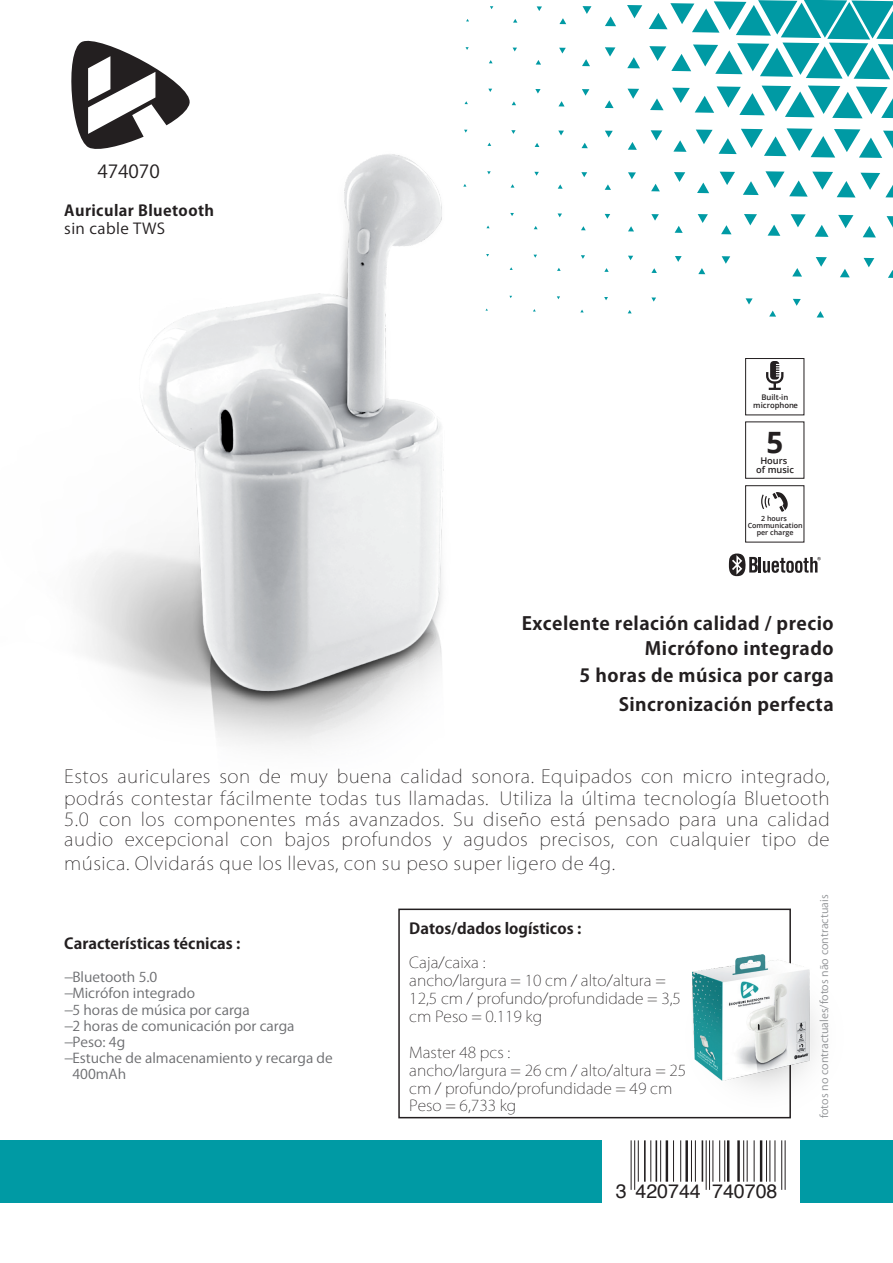
<style>
.page{position:relative;width:893px;height:1263px;background:#fff}
.page>*{position:absolute;margin:0;border:0;box-sizing:border-box;transform-origin:0 0}
.t1{font:700 29.4px "Open Sans";color:#231f20}
.t2{font:19.65px "Helvetica";color:#231f20}
.t3{font:200 18px/21.1px "Koz Go Pro";letter-spacing:.025em;color:#231f20;text-align:justify;scale:1.05 1}
.t4{font:700 18px/27px "Koz Go Pro";letter-spacing:.025em;color:#231f20;text-align:right;scale:1.05 1}
.t5{font:18px "Koz Go Pro";color:#231f20;scale:1.05 1}
.t6{font:200 15px/18px "Koz Go Pro";color:#231f20;scale:1.05 1}
.t7{font:700 15px "Koz Go Pro";color:#231f20;scale:1.05 1}
.t8{font:700 15px "Koz Go Pro";letter-spacing:.025em;color:#231f20;scale:1.05 1}
.t9{font:15px "Koz Go Pro";letter-spacing:.025em;color:#231f20;scale:1.05 1}
.t10{font:13.5px "Koz Go Pr 6 N";color:#6c6d70;scale:1.05 1}
.t11{font:10.5px "Koz Go Pr 6 N";color:#939598;scale:1.05 1}
.t12{font:600 9.3px/9.3px "Open Sans";color:#231f20;text-align:center}
.t13{font:600 7.8px/7.8px "Open Sans";color:#231f20;text-align:center}
.t14{font:600 7.2px/7.2px "Open Sans";color:#231f20;text-align:center}
</style>
<div class="page">
<img style="left:78px;top:107px;width:586px;height:639px">
<svg style="left:71px;top:40px;width:122px;height:116px"></svg>
<hr style="left:631px;top:1140px;width:1px;height:50px;background:#231f20">
<hr style="left:634px;top:1140px;width:1px;height:50px;background:#231f20">
<hr style="left:638px;top:1140px;width:1px;height:42px;background:#231f20">
<hr style="left:644px;top:1140px;width:2px;height:42px;background:#231f20">
<hr style="left:650px;top:1140px;width:1px;height:42px;background:#231f20">
<hr style="left:655px;top:1140px;width:2px;height:42px;background:#231f20">
<hr style="left:660px;top:1140px;width:1px;height:42px;background:#231f20">
<hr style="left:666px;top:1140px;width:2px;height:42px;background:#231f20">
<hr style="left:673px;top:1140px;width:1px;height:42px;background:#231f20">
<hr style="left:680px;top:1140px;width:1px;height:42px;background:#231f20">
<hr style="left:685px;top:1140px;width:3px;height:42px;background:#231f20">
<hr style="left:691px;top:1140px;width:1px;height:42px;background:#231f20">
<hr style="left:695px;top:1140px;width:1px;height:42px;background:#231f20">
<hr style="left:702px;top:1140px;width:1px;height:42px;background:#231f20">
<hr style="left:706px;top:1140px;width:1px;height:50px;background:#231f20">
<hr style="left:709px;top:1140px;width:1px;height:50px;background:#231f20">
<hr style="left:712px;top:1140px;width:1px;height:42px;background:#231f20">
<hr style="left:719px;top:1140px;width:1px;height:42px;background:#231f20">
<hr style="left:724px;top:1140px;width:1px;height:42px;background:#231f20">
<hr style="left:727px;top:1140px;width:2px;height:42px;background:#231f20">
<hr style="left:737px;top:1140px;width:3px;height:42px;background:#231f20">
<hr style="left:743px;top:1140px;width:1px;height:42px;background:#231f20">
<hr style="left:747px;top:1140px;width:1px;height:42px;background:#231f20">
<hr style="left:754px;top:1140px;width:1px;height:42px;background:#231f20">
<hr style="left:760px;top:1140px;width:2px;height:42px;background:#231f20">
<hr style="left:766px;top:1140px;width:1px;height:42px;background:#231f20">
<hr style="left:769px;top:1140px;width:1px;height:42px;background:#231f20">
<hr style="left:775px;top:1140px;width:1px;height:42px;background:#231f20">
<hr style="left:781px;top:1140px;width:1px;height:50px;background:#231f20">
<hr style="left:785px;top:1140px;width:1px;height:50px;background:#231f20">
<div style="left:398px;top:908px;width:393px;height:210px;border:2px solid #231f20"></div>
<svg style="left:729px;top:553px;width:92px;height:23px"></svg>
<div style="left:745px;top:358px;width:59px;height:57px;border:1px solid #231f20"></div>
<div style="left:745px;top:485px;width:59px;height:57px;border:1px solid #231f20"></div>
<svg style="left:761px;top:492px;width:27px;height:20px"></svg>
<svg style="left:766px;top:361px;width:18px;height:29px"></svg>
<div style="left:0;top:1140px;width:602px;height:63px;background:#009aa4"></div>
<div style="left:801px;top:1140px;width:92px;height:63px;background:#009aa4"></div>
<svg style="left:649px;top:0;width:244px;height:79px"></svg>
<svg style="left:672px;top:86px;width:221px;height:32px"></svg>
<svg style="left:627px;top:5px;width:15px;height:13px"></svg>
<svg style="left:627px;top:57px;width:13px;height:11px"></svg>
<svg style="left:627px;top:89px;width:12px;height:10px"></svg>
<svg style="left:650px;top:98px;width:14px;height:12px"></svg>
<svg style="left:696px;top:128px;width:197px;height:30px"></svg>
<svg style="left:605px;top:16px;width:11px;height:10px"></svg>
<svg style="left:605px;top:47px;width:10px;height:10px"></svg>
<svg style="left:605px;top:100px;width:9px;height:8px"></svg>
<svg style="left:651px;top:130px;width:11px;height:11px"></svg>
<svg style="left:673px;top:140px;width:14px;height:12px"></svg>
<svg style="left:720px;top:172px;width:15px;height:13px"></svg>
<svg style="left:743px;top:181px;width:16px;height:14px"></svg>
<svg style="left:791px;top:214px;width:15px;height:13px"></svg>
<svg style="left:582px;top:6px;width:9px;height:8px"></svg>
<svg style="left:582px;top:59px;width:8px;height:7px"></svg>
<svg style="left:582px;top:89px;width:7px;height:7px"></svg>
<svg style="left:605px;top:131px;width:8px;height:7px"></svg>
<svg style="left:628px;top:142px;width:9px;height:8px"></svg>
<svg style="left:674px;top:172px;width:11px;height:10px"></svg>
<svg style="left:697px;top:183px;width:12px;height:10px"></svg>
<svg style="left:744px;top:214px;width:13px;height:11px"></svg>
<svg style="left:768px;top:225px;width:12px;height:11px"></svg>
<svg style="left:815px;top:225px;width:13px;height:12px"></svg>
<svg style="left:838px;top:215px;width:15px;height:13px"></svg>
<svg style="left:765px;top:171px;width:128px;height:26px"></svg>
<svg style="left:559px;top:18px;width:7px;height:6px"></svg>
<svg style="left:559px;top:48px;width:7px;height:5px"></svg>
<svg style="left:558px;top:101px;width:7px;height:6px"></svg>
<svg style="left:558px;top:131px;width:6px;height:4px"></svg>
<svg style="left:581px;top:143px;width:7px;height:5px"></svg>
<svg style="left:628px;top:172px;width:8px;height:7px"></svg>
<svg style="left:651px;top:184px;width:9px;height:7px"></svg>
<svg style="left:698px;top:214px;width:10px;height:9px"></svg>
<svg style="left:721px;top:225px;width:10px;height:9px"></svg>
<svg style="left:792px;top:268px;width:10px;height:9px"></svg>
<svg style="left:816px;top:257px;width:11px;height:10px"></svg>
<svg style="left:863px;top:226px;width:13px;height:11px"></svg>
<svg style="left:886px;top:216px;width:7px;height:12px"></svg>
<svg style="left:537px;top:6px;width:5px;height:5px"></svg>
<svg style="left:536px;top:60px;width:5px;height:5px"></svg>
<svg style="left:535px;top:89px;width:6px;height:5px"></svg>
<svg style="left:535px;top:143px;width:4px;height:4px"></svg>
<svg style="left:581px;top:172px;width:6px;height:5px"></svg>
<svg style="left:605px;top:184px;width:6px;height:6px"></svg>
<svg style="left:651px;top:214px;width:8px;height:7px"></svg>
<svg style="left:675px;top:226px;width:8px;height:7px"></svg>
<svg style="left:722px;top:256px;width:8px;height:8px"></svg>
<svg style="left:793px;top:299px;width:8px;height:7px"></svg>
<svg style="left:840px;top:269px;width:10px;height:8px"></svg>
<svg style="left:864px;top:258px;width:10px;height:9px"></svg>
<svg style="left:513px;top:19px;width:4px;height:4px"></svg>
<svg style="left:512px;top:101px;width:4px;height:4px"></svg>
<svg style="left:511px;top:130px;width:5px;height:4px"></svg>
<svg style="left:534px;top:172px;width:5px;height:4px"></svg>
<svg style="left:558px;top:184px;width:5px;height:5px"></svg>
<svg style="left:605px;top:214px;width:5px;height:5px"></svg>
<svg style="left:628px;top:226px;width:6px;height:5px"></svg>
<svg style="left:675px;top:256px;width:7px;height:6px"></svg>
<svg style="left:698px;top:268px;width:7px;height:6px"></svg>
<svg style="left:746px;top:298px;width:7px;height:6px"></svg>
<svg style="left:769px;top:311px;width:7px;height:6px"></svg>
<svg style="left:817px;top:311px;width:7px;height:7px"></svg>
<svg style="left:888px;top:270px;width:5px;height:8px"></svg>
<svg style="left:487px;top:143px;width:4px;height:3px"></svg>
<svg style="left:487px;top:171px;width:4px;height:3px"></svg>
<svg style="left:511px;top:184px;width:3px;height:4px"></svg>
<svg style="left:558px;top:213px;width:4px;height:4px"></svg>
<svg style="left:581px;top:226px;width:5px;height:4px"></svg>
<svg style="left:628px;top:256px;width:5px;height:4px"></svg>
<svg style="left:651px;top:268px;width:6px;height:5px"></svg>
<svg style="left:510px;top:213px;width:4px;height:3px"></svg>
<svg style="left:534px;top:226px;width:4px;height:3px"></svg>
<svg style="left:581px;top:255px;width:4px;height:4px"></svg>
<svg style="left:604px;top:268px;width:5px;height:4px"></svg>
<svg style="left:651px;top:297px;width:5px;height:5px"></svg>
<svg style="left:533px;top:255px;width:4px;height:3px"></svg>
<svg style="left:557px;top:268px;width:4px;height:3px"></svg>
<svg style="left:604px;top:297px;width:4px;height:3px"></svg>
<svg style="left:628px;top:310px;width:4px;height:3px"></svg>
<img style="left:692px;top:913px;width:125px;height:201px">
<p class="t5" style="left:97px;top:159px;width:61px">474070</p>
<p class="t8" style="left:64px;top:201px;width:144px">Auricular Bluetooth</p>
<p class="t9" style="left:64px;top:219px;width:98px">sin cable TWS</p>
<p class="t13" style="left:753px;top:393px;width:46px">Built-in microphone</p>
<h1 class="t1" style="left:766px;top:421px;width:18px">5</h1>
<p class="t12" style="left:756px;top:455px;width:39px">Hours of music</p>
<p class="t14" style="left:748px;top:514px;width:56px">2 hours<br>Communication per charge</p>
<p class="t4" style="left:522px;top:611px;width:299px">Excelente relación calidad / precio<br>Micrófono integrado<br>5 horas de música por carga<br>Sincronización perfecta</p>
<p class="t3" style="left:64px;top:766px;width:730px">Estos auriculares son de muy buena calidad sonora. Equipados con micro integrado, podrás contestar fácilmente todas tus llamadas. Utiliza la última tecnología Bluetooth 5.0 con los componentes más avanzados. Su diseño está pensado para una calidad audio excepcional con bajos profundos y agudos precisos, con cualquier tipo de</p>
<p class="t3" style="left:64px;top:852px;width:526px">música. Olvidarás que los llevas, con su peso super ligero de 4g.</p>
<p class="t7" style="left:64px;top:934px;width:169px">Características técnicas :</p>
<p class="t10" style="left:64px;top:970px;width:90px">-Bluetooth 5.0</p>
<p class="t10" style="left:64px;top:986px;width:126px">-Micrófon integrado</p>
<p class="t10" style="left:64px;top:1002px;width:178px">-5 horas de música por carga</p>
<p class="t10" style="left:64px;top:1018px;width:221px">-2 horas de comunicación por carga</p>
<p class="t10" style="left:64px;top:1034px;width:60px">-Peso: 4g</p>
<p class="t10" style="left:64px;top:1051px;width:257px">-Estuche de almacenamiento y recarga de</p>
<p class="t10" style="left:72px;top:1067px;width:53px">400mAh</p>
<p class="t7" style="left:409px;top:918px;width:165px">Datos/dados logísticos :</p>
<p class="t6" style="left:409px;top:954px;width:260px">Caja/caixa :<br>ancho/largura = 10 cm / alto/altura =<br>12,5 cm / profundo/profundidade = 3,5 cm Peso = 0.119 kg</p>
<p class="t6" style="left:409px;top:1044px;width:265px;line-height:17.5px">Master 48 pcs :<br>ancho/largura = 26 cm / alto/altura = 25 cm / profundo/profundidade = 49 cm<br>Peso = 6,733 kg</p>
<p class="t2" style="left:616px;top:1176px;width:163px">3 420744 740708</p>
<p class="t11" style="left:818px;top:1118px;width:214px;rotate:-90deg">fotos no contractuales/fotos não contractuais</p>
</div>
